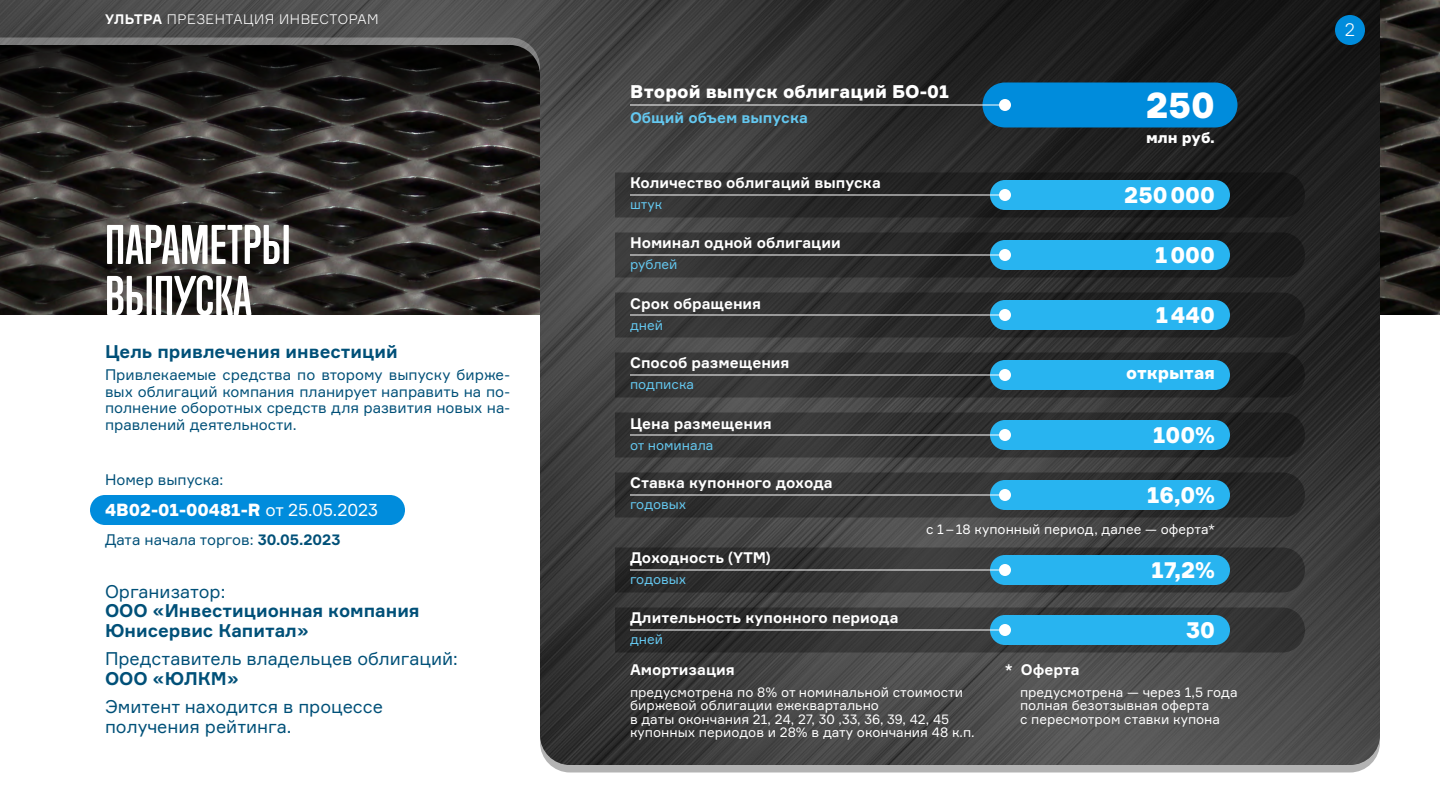
<style>
.page{position:relative;width:1440px;height:810px;background:#fff}
.page>*{position:absolute;margin:0;border:0;box-sizing:border-box;transform-origin:0 0}
.t1{font:700 51px/51px "Trump Soft Pro";color:#fff}
.t2{font:900 36px "Formular";color:#fff}
.t3{font:900 22.5px "Formular";color:#fff}
.t4{font:18px/19.5px "Formular";color:#005078}
.t5{font:700 18px/19.5px "Formular";color:#005078}
.t6{font:900 18px "Formular";color:#fff}
.t7{font:300 18px "Formular";color:#fff}
.t8{font:900 17.25px "Formular";color:#fff}
.t9{font:15px/16.5px "Formular";color:#005078;text-align:justify}
.t10{font:700 15px "Formular";color:#fff}
.t11{font:700 15px "Formular";color:#64c8f0}
.t12{font:900 15px "Formular";color:#fff}
.t13{font:13.5px/13.5px "Formular";color:#fff}
.t14{font:13.5px "Formular";color:#64c8f0}
.t15{font:300 13.5px "Formular";letter-spacing:.04em;color:#fff}
.s1{font-weight:700}
.s2{font-weight:400}
</style>
<div class="page">
<img style="left:1380px;top:0;width:60px;height:315px">
<img style="left:0;top:0;width:1380px;height:735px">
<svg style="left:0;top:38px;width:540px;height:37px;background:#272626"></svg>
<div style="left:1335px;top:15px;width:30px;height:30px;background:#008cdc;border-radius:50%"></div>
<svg style="left:540px;top:735px;width:840px;height:38px;background:#626262"></svg>
<div style="left:982px;top:82px;width:256px;height:46px;background:#008cdc;border-radius:22px"></div>
<svg style="left:615px;top:292px;width:690px;height:46px;background:#2d2d2d"></svg>
<svg style="left:615px;top:232px;width:690px;height:46px;background:#2a2a2a"></svg>
<svg style="left:615px;top:172px;width:690px;height:46px;background:#262626"></svg>
<svg style="left:615px;top:472px;width:690px;height:46px;background:#333"></svg>
<svg style="left:615px;top:412px;width:690px;height:46px;background:#313131"></svg>
<svg style="left:615px;top:352px;width:690px;height:46px;background:#2f2f2f"></svg>
<svg style="left:615px;top:608px;width:690px;height:44px;background:#343434"></svg>
<div style="left:990px;top:180px;width:240px;height:30px;background:#28b4f0;border-radius:15px"></div>
<hr style="left:630px;top:195px;width:375px;height:1px;background:#fff">
<div style="left:999px;top:189px;width:12px;height:12px;background:#fff;border-radius:50%"></div>
<div style="left:990px;top:240px;width:240px;height:30px;background:#28b4f0;border-radius:15px"></div>
<hr style="left:630px;top:255px;width:375px;height:1px;background:#fff">
<div style="left:999px;top:249px;width:12px;height:12px;background:#fff;border-radius:50%"></div>
<div style="left:990px;top:300px;width:240px;height:30px;background:#28b4f0;border-radius:15px"></div>
<hr style="left:630px;top:315px;width:375px;height:1px;background:#fff">
<div style="left:999px;top:309px;width:12px;height:12px;background:#fff;border-radius:50%"></div>
<div style="left:990px;top:360px;width:240px;height:30px;background:#28b4f0;border-radius:15px"></div>
<hr style="left:630px;top:375px;width:375px;height:1px;background:#fff">
<div style="left:999px;top:369px;width:12px;height:12px;background:#fff;border-radius:50%"></div>
<div style="left:990px;top:420px;width:240px;height:30px;background:#28b4f0;border-radius:15px"></div>
<hr style="left:630px;top:435px;width:375px;height:1px;background:#fff">
<div style="left:999px;top:429px;width:12px;height:12px;background:#fff;border-radius:50%"></div>
<div style="left:990px;top:480px;width:240px;height:30px;background:#28b4f0;border-radius:15px"></div>
<hr style="left:630px;top:495px;width:375px;height:1px;background:#fff">
<div style="left:999px;top:489px;width:12px;height:12px;background:#fff;border-radius:50%"></div>
<div style="left:990px;top:615px;width:240px;height:30px;background:#28b4f0;border-radius:15px"></div>
<hr style="left:630px;top:630px;width:375px;height:1px;background:#fff">
<div style="left:999px;top:624px;width:12px;height:12px;background:#fff;border-radius:50%"></div>
<hr style="left:630px;top:105px;width:375px;height:1px;background:#fff">
<svg style="left:615px;top:548px;width:690px;height:44px;background:#333"></svg>
<div style="left:990px;top:555px;width:240px;height:30px;background:#28b4f0;border-radius:15px"></div>
<hr style="left:630px;top:570px;width:375px;height:1px;background:#fff">
<div style="left:999px;top:564px;width:12px;height:12px;background:#fff;border-radius:50%"></div>
<div style="left:999px;top:99px;width:12px;height:12px;background:#fff;border-radius:50%"></div>
<div style="left:90px;top:495px;width:315px;height:30px;background:#008cdc;border-radius:15px"></div>
<p class="t15" style="left:105px;top:11px;width:275px"><span class="s1">УЛЬТРА</span> ПРЕЗЕНТАЦИЯ ИНВЕСТОРАМ</p>
<h1 class="t1" style="left:105px;top:219px;width:187px">ПАРАМЕТРЫ<br>ВЫПУСКА</h1>
<h3 class="t5" style="left:105px;top:341px;width:294px">Цель привлечения инвестиций</h3>
<p class="t9" style="left:105px;top:366px;width:406px">Привлекаемые средства по второму выпуску бирже&shy;вых облигаций компания планирует направить на по&shy;полнение оборотных средств для развития новых на&shy;правлений деятельности.</p>
<p class="t9" style="left:105px;top:471px;width:120px">Номер выпуска:</p>
<p class="t8" style="left:105px;top:499px;width:275px">4B02-01-00481-R <span class="s2">от 25.05.2023</span></p>
<p class="t9" style="left:105px;top:531px;width:237px">Дата начала торгов: <span class="s1">30.05.2023</span></p>
<h3 class="t4" style="left:105px;top:581px;width:122px">Организатор:</h3>
<h3 class="t5" style="left:105px;top:601px;width:316px">ООО «Инвестиционная компания<br>Юнисервис Капитал»</h3>
<h3 class="t4" style="left:105px;top:649px;width:354px">Представитель владельцев облигаций:</h3>
<h3 class="t5" style="left:105px;top:668px;width:135px">ООО «ЮЛКМ»</h3>
<h3 class="t4" style="left:105px;top:697px;width:280px">Эмитент находится в процессе получения рейтинга.</h3>
<h3 class="t6" style="left:630px;top:80px;width:320px">Второй выпуск облигаций БО-01</h3>
<p class="t11" style="left:630px;top:109px;width:180px">Общий объем выпуска</p>
<p class="t10" style="left:630px;top:173px;width:252px">Количество облигаций выпуска</p>
<p class="t14" style="left:630px;top:196px;width:34px">штук</p>
<p class="t10" style="left:630px;top:233px;width:212px">Номинал одной облигации</p>
<p class="t14" style="left:630px;top:256px;width:49px">рублей</p>
<p class="t10" style="left:630px;top:294px;width:133px">Срок обращения</p>
<p class="t14" style="left:630px;top:317px;width:35px">дней</p>
<p class="t10" style="left:630px;top:353px;width:161px">Способ размещения</p>
<p class="t14" style="left:630px;top:376px;width:66px">подписка</p>
<p class="t10" style="left:630px;top:414px;width:143px">Цена размещения</p>
<p class="t14" style="left:630px;top:437px;width:85px">от номинала</p>
<p class="t10" style="left:630px;top:473px;width:204px">Ставка купонного дохода</p>
<p class="t14" style="left:630px;top:496px;width:58px">годовых</p>
<h2 class="t2" style="left:1146px;top:82px;width:71px">250</h2>
<p class="t12" style="left:1146px;top:128px;width:70px">млн руб.</p>
<h3 class="t3" style="left:1124px;top:181px;width:92px">250000</h3>
<h3 class="t3" style="left:1155px;top:241px;width:61px">1000</h3>
<h3 class="t3" style="left:1156px;top:301px;width:61px">1440</h3>
<p class="t8" style="left:1126px;top:363px;width:90px">открытая</p>
<h3 class="t3" style="left:1153px;top:421px;width:63px">100%</h3>
<h3 class="t3" style="left:1147px;top:481px;width:69px">16,0%</h3>
<p class="t10" style="left:630px;top:548px;width:142px">Доходность (YTM)</p>
<p class="t14" style="left:630px;top:571px;width:58px">годовых</p>
<p class="t10" style="left:630px;top:608px;width:270px">Длительность купонного периода</p>
<p class="t14" style="left:630px;top:631px;width:35px">дней</p>
<p class="t10" style="left:630px;top:660px;width:106px">Амортизация</p>
<p class="t13" style="left:926px;top:522px;width:290px">с 1–18 купонный период, далее — оферта*</p>
<h3 class="t3" style="left:1151px;top:556px;width:65px">17,2%</h3>
<p class="t10" style="left:1005px;top:660px;width:76px">* Оферта</p>
<h3 class="t3" style="left:1186px;top:616px;width:30px">30</h3>
<p class="t13" style="left:630px;top:685px;width:346px">предусмотрена по 8% от номинальной стоимости биржевой облигации ежеквартально<br>в даты окончания 21, 24, 27, 30 ,33, 36, 39, 42, 45 купонных периодов и 28% в дату окончания 48 к.п.</p>
<p class="t13" style="left:1020px;top:685px;width:219px">предусмотрена — через 1,5 года полная безотзывная оферта<br>с пересмотром ставки купона</p>
<h3 class="t7" style="left:1345px;top:19px;width:12px">2</h3>
</div>
